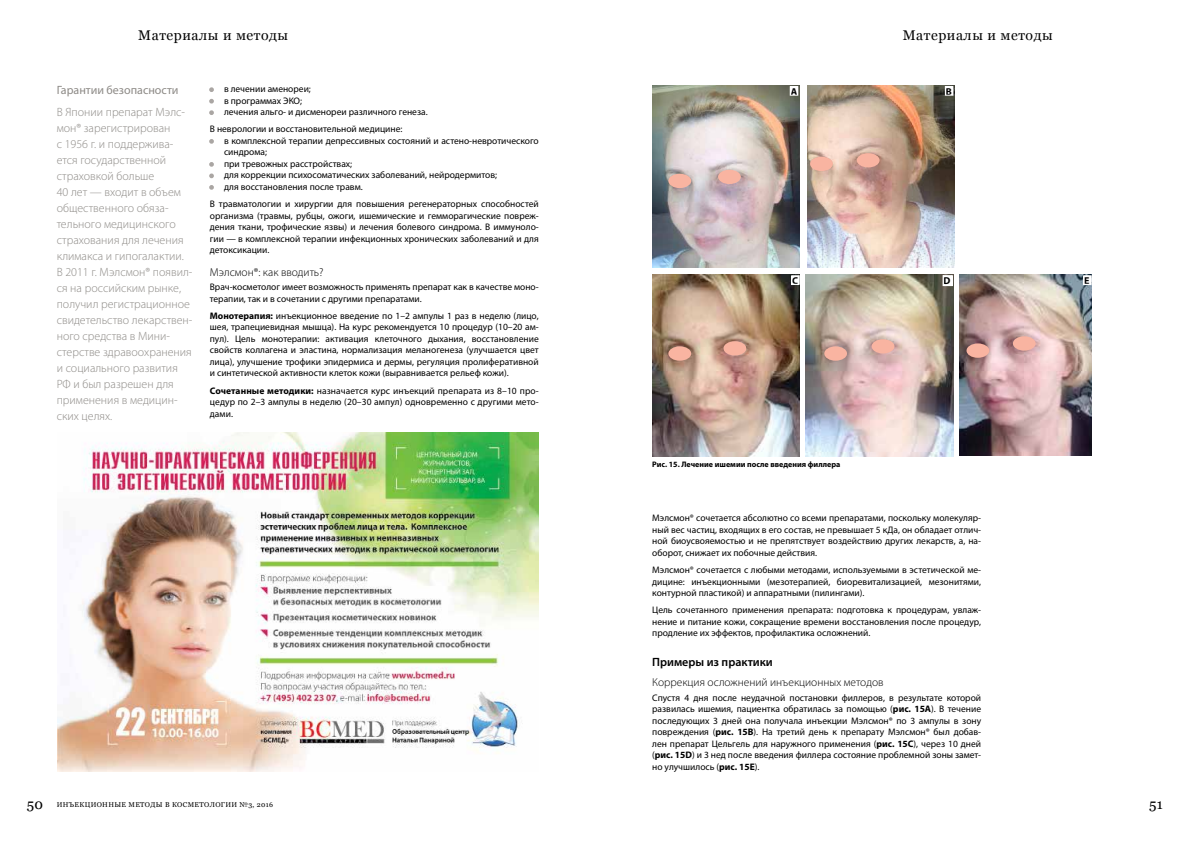
<style>
.page{position:relative;width:1191px;height:842px;background:#fff}
.page>*{position:absolute;margin:0;border:0;box-sizing:border-box;transform-origin:0 0}
.t1{font:14px "Georgia";letter-spacing:.04em;color:#000}
.t2{font:300 12px/16px "Myriad Pro";color:#8d8a86}
.t3{font:12px "Myriad Pro";color:#8d8a86}
.t4{font:600 12px "Myriad Pro";color:#000}
.t5{font:300 11.5px "Myriad Pro";color:#000}
.t6{font:700 10px "Myriad Pro";color:#000}
.t7{font:9.5px/11.5px "Myriad Pro";color:#000;text-align:justify}
.t8{font:700 8px "Myriad Pro";color:#000}
.t9{font:7px "Georgia";letter-spacing:.05em;color:#000}
.s1{font-weight:900;color:#aaa6a3}
.s2{font-weight:700}
.s3{font-size:14px}
</style>
<div class="page">
<svg style="left:209px;top:87px;width:5px;height:5px"></svg>
<svg style="left:209px;top:99px;width:5px;height:5px"></svg>
<svg style="left:209px;top:110px;width:5px;height:5px"></svg>
<svg style="left:209px;top:139px;width:5px;height:5px"></svg>
<svg style="left:209px;top:162px;width:5px;height:5px"></svg>
<svg style="left:209px;top:174px;width:5px;height:4px"></svg>
<svg style="left:209px;top:185px;width:5px;height:5px"></svg>
<img style="left:959px;top:275px;width:132px;height:181px">
<img style="left:807px;top:85px;width:148px;height:183px">
<img style="left:652px;top:85px;width:147px;height:183px">
<img style="left:652px;top:275px;width:147px;height:181px">
<img style="left:806px;top:275px;width:147px;height:181px">
<div style="left:668px;top:174px;width:23px;height:14px;background:#f9b4a1;border-radius:50%"></div>
<div style="left:718px;top:170px;width:23px;height:14px;background:#f9b4a1;border-radius:50%"></div>
<div style="left:810px;top:157px;width:23px;height:14px;background:#f9b4a1;border-radius:50%"></div>
<div style="left:856px;top:153px;width:23px;height:14px;background:#f9b4a1;border-radius:50%"></div>
<div style="left:668px;top:346px;width:23px;height:15px;background:#f9b4a1;border-radius:50%"></div>
<div style="left:723px;top:341px;width:23px;height:15px;background:#f9b4a1;border-radius:50%"></div>
<div style="left:824px;top:346px;width:23px;height:15px;background:#f9b4a1;border-radius:50%"></div>
<div style="left:871px;top:339px;width:23px;height:14px;background:#f9b4a1;border-radius:50%"></div>
<div style="left:966px;top:343px;width:23px;height:15px;background:#f9b4a1;border-radius:50%"></div>
<div style="left:1013px;top:336px;width:22px;height:15px;background:#f9b4a1;border-radius:50%"></div>
<div style="left:790px;top:87px;width:8px;height:8px;background:#fff"></div>
<div style="left:789px;top:86px;width:9px;height:10px;border:1px solid #fff"></div>
<div style="left:945px;top:87px;width:8px;height:8px;background:#fff"></div>
<div style="left:945px;top:86px;width:8px;height:10px;border:1px solid #fff"></div>
<div style="left:791px;top:276px;width:8px;height:8px;background:#fff"></div>
<div style="left:791px;top:275px;width:8px;height:10px;border:1px solid #fff"></div>
<div style="left:943px;top:276px;width:9px;height:10px;background:#fff"></div>
<div style="left:942px;top:275px;width:10px;height:11px;border:1px solid #fff"></div>
<div style="left:1083px;top:276px;width:8px;height:8px;background:#fff"></div>
<div style="left:1083px;top:275px;width:8px;height:10px;border:1px solid #fff"></div>
<img style="left:57px;top:432px;width:482px;height:339px">
<h1 class="t1" style="left:138px;top:25px;width:151px">Материалы и методы</h1>
<h1 class="t1" style="left:902px;top:25px;width:151px">Материалы и методы</h1>
<p class="t3" style="left:57px;top:83px;width:123px">Гарантии безопасности</p>
<p class="t2" style="left:57px;top:104px;width:137px">В Японии препарат Мэлс&shy;мон® зарегистрирован<br>с 1956 г. и поддержива&shy;ется государственной страховкой больше<br>40 лет — входит в объем общественного обяза&shy;тельного медицинского страхования для лечения климакса и гипогалактии.<br>В 2011 г. Мэлсмон® появил&shy;ся на российским рынке, получил регистрационное свидетельство лекарствен&shy;ного средства в Мини&shy;стерстве здравоохранения и социального развития<br>РФ и был разрешен для применения в медицин&shy;ских целях.</p>
<p class="t7" style="left:210px;top:83px;width:103px"><span class="s1">•</span> в лечении аменореи;</p>
<p class="t7" style="left:210px;top:95px;width:94px"><span class="s1">•</span> в программах ЭКО;</p>
<p class="t7" style="left:210px;top:103px;width:219px;line-height:17.2px"><span class="s1">•</span> лечения альго- и дисменореи различного генеза.<br>В неврологии и восстановительной медицине:</p>
<p class="t7" style="left:224px;top:135px;width:316px;text-indent:-14px"><span class="s1">•</span> в комплексной терапии депрессивных состояний и астено-невротического синдрома;</p>
<p class="t7" style="left:210px;top:158px;width:144px"><span class="s1">•</span> при тревожных расстройствах;</p>
<p class="t7" style="left:210px;top:169px;width:289px"><span class="s1">•</span> для коррекции психосоматических заболеваний, нейродермитов;</p>
<p class="t7" style="left:210px;top:178px;width:330px;line-height:17.2px"><span class="s1">•</span> для восстановления после травм.<br>В травматологии и хирургии для повышения регенераторных способностей</p>
<p class="t7" style="left:210px;top:209px;width:330px">организма (травмы, рубцы, ожоги, ишемические и гемморагические повреж&shy;дения ткани, трофические язвы) и лечения болевого синдрома. В иммуноло&shy;гии — в комплексной терапии инфекционных хронических заболеваний и для детоксикации.</p>
<p class="t5" style="left:210px;top:265px;width:115px">Мэлсмон®: как вводить?</p>
<p class="t7" style="left:210px;top:281px;width:330px">Врач-косметолог имеет возможность применять препарат как в качестве моно&shy;терапии, так и в сочетании с другими препаратами.</p>
<p class="t7" style="left:210px;top:310px;width:330px"><span class="s2">Монотерапия:</span> инъекционное введение по 1–2 ампулы 1 раз в неделю (лицо, шея, трапециевидная мышца). На курс рекомендуется 10 процедур (10–20 ам&shy;пул). Цель монотерапии: активация клеточного дыхания, восстановление свойств коллагена и эластина, нормализация меланогенеза (улучшается цвет лица), улучшение трофики эпидермиса и дермы, регуляция пролиферативной и синтетической активности клеток кожи (выравнивается рельеф кожи).</p>
<p class="t7" style="left:210px;top:384px;width:330px"><span class="s2">Сочетанные методики:</span> назначается курс инъекций препарата из 8–10 про&shy;цедур по 2–3 ампулы в неделю (20–30 ампул) одновременно с другими мето&shy;дами.</p>
<p class="t6" style="left:790px;top:85px;width:8px">А</p>
<p class="t6" style="left:946px;top:85px;width:8px">В</p>
<p class="t6" style="left:792px;top:274px;width:7px">С</p>
<p class="t6" style="left:943px;top:274px;width:8px">D</p>
<p class="t6" style="left:1084px;top:274px;width:7px">E</p>
<p class="t8" style="left:652px;top:459px;width:190px">Рис. 15. Лечение ишемии после введения филлера</p>
<p class="t7" style="left:652px;top:512px;width:330px">Мэлсмон® сочетается абсолютно со всеми препаратами, поскольку молекуляр&shy;ный вес частиц, входящих в его состав, не превышает 5 кДа, он обладает отлич&shy;ной биоусвояемостью и не препятствует воздействию других лекарств, а, на&shy;оборот, снижает их побочные действия.</p>
<p class="t7" style="left:652px;top:564px;width:330px">Мэлсмон® сочетается с любыми методами, используемыми в эстетической ме&shy;дицине: инъекционными (мезотерапией, биоревитализацией, мезонитями, контурной пластикой) и аппаратными (пилингами).</p>
<p class="t7" style="left:652px;top:604px;width:330px">Цель сочетанного применения препарата: подготовка к процедурам, увлаж&shy;нение и питание кожи, сокращение времени восстановления после процедур, продление их эффектов, профилактика осложнений.</p>
<p class="t4" style="left:652px;top:655px;width:122px">Примеры из практики</p>
<p class="t5" style="left:652px;top:676px;width:233px">Коррекция осложнений инъекционных методов</p>
<p class="t7" style="left:652px;top:691px;width:330px">Спустя 4 дня после неудачной постановки филлеров, в результате которой развилась ишемия, пациентка обратилась за помощью (<span class="s2">рис. 15А</span>). В течение последующих 3 дней она получала инъекции Мэлсмон® по 3 ампулы в зону повреждения (<span class="s2">рис. 15В</span>). На третий день к препарату Мэлсмон® был добав&shy;лен препарат Цельгель для наружного применения (<span class="s2">рис. 15С</span>), через 10 дней (<span class="s2">рис. 15D</span>) и 3 нед после введения филлера состояние проблемной зоны замет&shy;но улучшилось (<span class="s2">рис. 15Е</span>).</p>
<p class="t9" style="left:27px;top:800px;width:248px"><span class="s3">50</span> ИНЪЕКЦИОННЫЕ МЕТОДЫ В КОСМЕТОЛОГИИ №3, 2016</p>
<h1 class="t1" style="left:1149px;top:794px;width:15px">51</h1>
</div>
